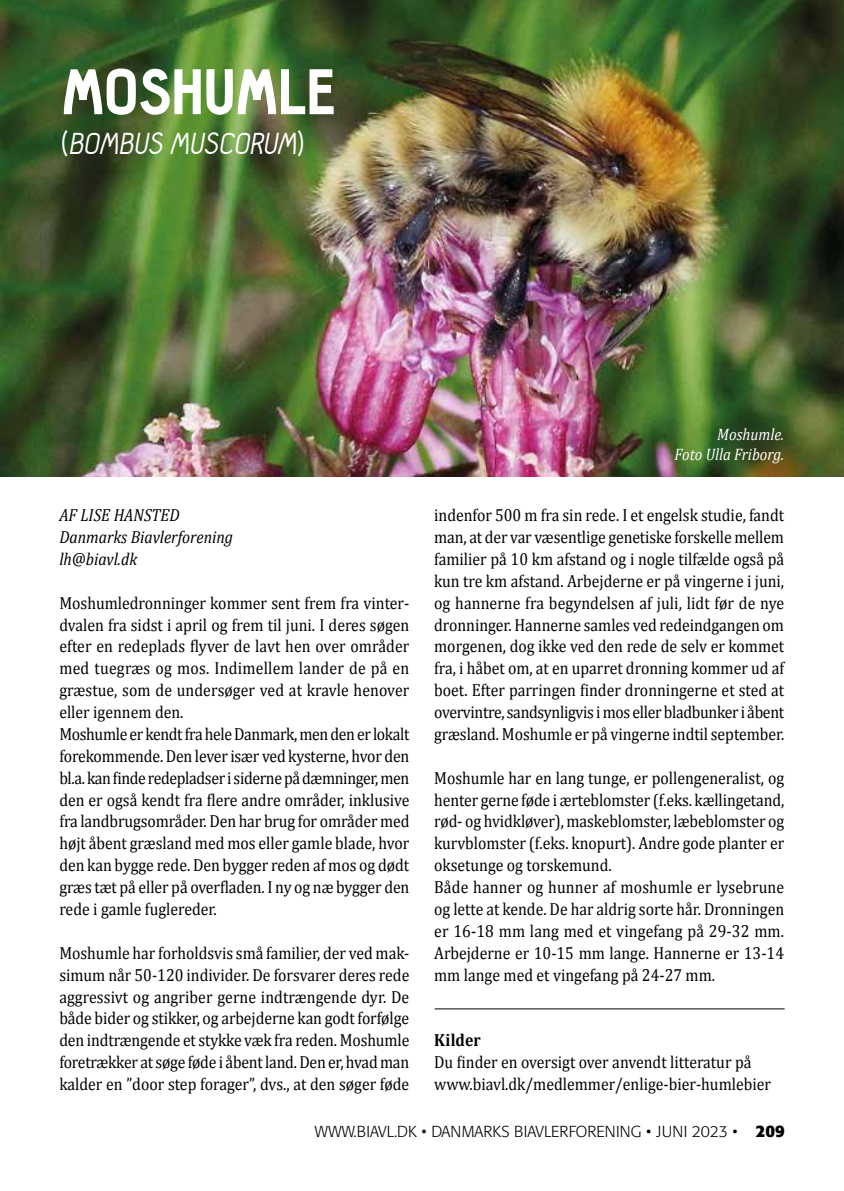
<style>
.page{position:relative;width:844px;height:1191px;background:#fff}
.page>*{position:absolute;margin:0;border:0;box-sizing:border-box;transform-origin:0 0}
.t1{font:900 63px "Hallosans";letter-spacing:-.01em;color:#fff}
.t2{font:italic 31.5px "Hallo Sans";color:#fff}
.t3{font:17.5px/21.9px "Cambria";color:#000;scale:.9 1}
.t4{font:italic 17.5px/21.9px "Cambria";color:#000;scale:.9 1}
.t5{font:700 17.5px "Cambria";color:#000;scale:.9 1}
.t6{font:italic 16.62px/20.1px "Cambria";color:#fff;text-align:right;scale:.9 1}
.t7{font:300 15.75px "Formata";color:#000}
.s1{font-style:normal}
.s2{font-weight:700;font-size:16.62px}
</style>
<div class="page">
<img style="left:0;top:0;width:843px;height:476px">
<hr style="left:434px;top:1008px;width:350px;height:1px;background:#000">
<h1 class="t1" style="left:61px;top:58px;width:276px">MOSHUMLE</h1>
<h2 class="t2" style="left:61px;top:128px;width:245px"><span class="s1">(</span> BOMBUS MUSCORUM<span class="s1">)</span></h2>
<p class="t4" style="left:59px;top:503px;width:194px">AF LISE HANSTED<br>Danmarks Biavlerforening lh@biavl.dk</p>
<p class="t3" style="left:59px;top:592px;width:390px">Moshumledronninger kommer sent frem fra vinter&shy;dvalen fra sidst i april og frem til juni. I deres søgen efter en redeplads flyver de lavt hen over områder med tuegræs og mos. Indimellem lander de på en græstue, som de undersøger ved at kravle henover eller igennem den.<br>Moshumle er kendt fra hele Danmark, men den er lokalt forekommende. Den lever især ved kysterne, hvor den bl.a. kan finde redepladser i siderne på dæmninger, men den er også kendt fra flere andre områder, inklusive fra landbrugsområder. Den har brug for områder med højt åbent græsland med mos eller gamle blade, hvor den kan bygge rede. Den bygger reden af mos og dødt græs tæt på eller på overfladen. I ny og næ bygger den rede i gamle fuglereder.</p>
<p class="t3" style="left:59px;top:942px;width:390px;text-align:justify">Moshumle har forholdsvis små familier, der ved mak&shy;simum når 50-120 individer. De forsvarer deres rede aggressivt og angriber gerne indtrængende dyr. De både bider og stikker, og arbejderne kan godt forfølge den indtrængende et stykke væk fra reden. Moshumle foretrækker at søge føde i åbent land. Den er, hvad man kalder en ”door step forager”, dvs., at den søger føde</p>
<p class="t6" style="left:674px;top:423px;width:123px">Moshumle.<br>Foto Ulla Friborg.</p>
<p class="t3" style="left:434px;top:504px;width:390px;text-align:justify">indenfor 500 m fra sin rede. I et engelsk studie, fandt man, at der var væsentlige genetiske forskelle mellem familier på 10 km afstand og i nogle tilfælde også på kun tre km afstand. Arbejderne er på vingerne i juni, og hannerne fra begyndelsen af juli, lidt før de nye dronninger. Hannerne samles ved redeindgangen om morgenen, dog ikke ved den rede de selv er kommet fra, i håbet om, at en uparret dronning kommer ud af boet. Efter parringen finder dronningerne et sted at overvintre, sandsynligvis i mos eller bladbunker i åbent græsland. Moshumle er på vingerne indtil september.</p>
<p class="t3" style="left:434px;top:767px;width:390px">Moshumle har en lang tunge, er pollengeneralist, og henter gerne føde i ærteblomster (f.eks. kællingetand, rød- og hvidkløver), maskeblomster, læbeblomster og kurvblomster (f.eks. knopurt). Andre gode planter er oksetunge og torskemund.<br>Både hanner og hunner af moshumle er lysebrune og lette at kende. De har aldrig sorte hår. Dronningen er 16-18 mm lang med et vingefang på 29-32 mm.<br>Arbejderne er 10-15 mm lange. Hannerne er 13-14 mm lange med et vingefang på 24-27 mm.</p>
<p class="t5" style="left:434px;top:1028px;width:53px">Kilder</p>
<p class="t3" style="left:434px;top:1051px;width:375px">Du finder en oversigt over anvendt litteratur på www.biavl.dk/medlemmer/enlige-bier-humlebier</p>
<p class="t7" style="left:315px;top:1121px;width:471px">WWW.BIAVL.DK • DANMARKS BIAVLERFORENING • JUNI 2023 • <span class="s2">209</span></p>
</div>
